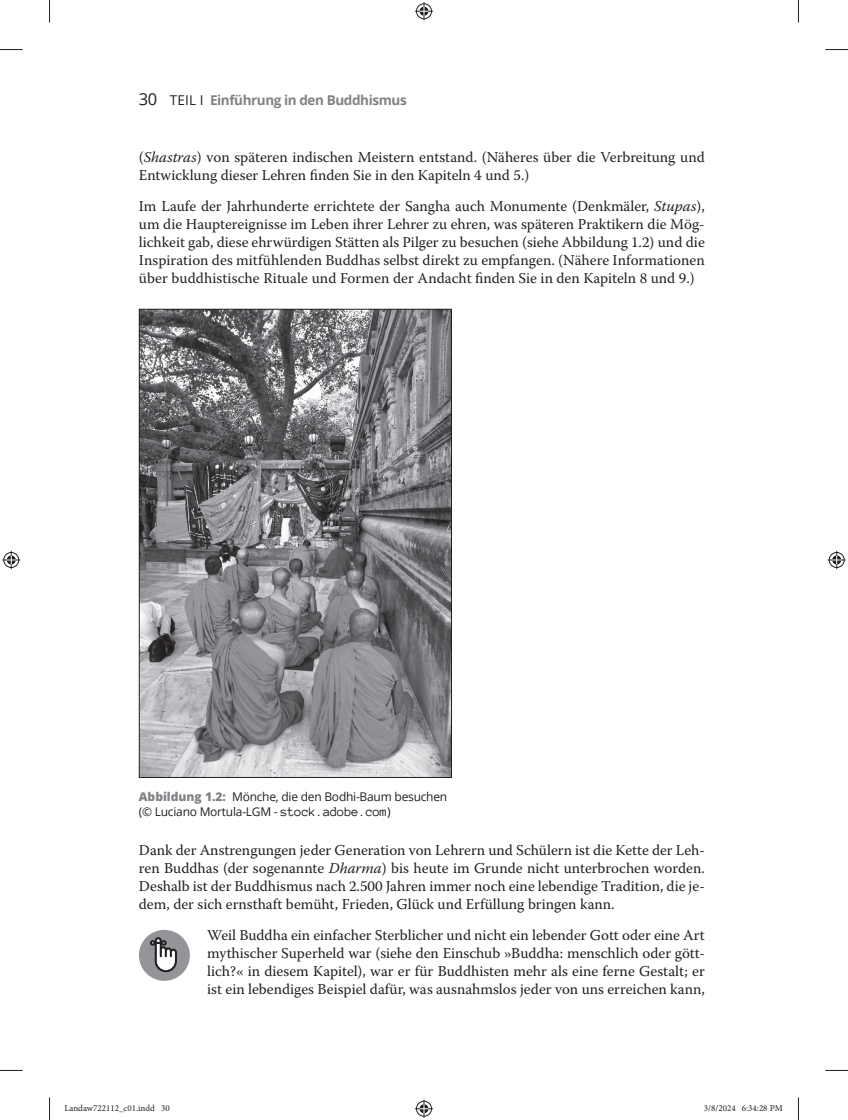
<style>
.page{position:relative;width:848px;height:1120px;background:#fff}
.page>*{position:absolute;margin:0;border:0;box-sizing:border-box;transform-origin:0 0}
.t1{font:15px/18px "Warnock Pro";color:#231f20;text-align:justify}
.t2{font:700 13.5px "Open Sans";letter-spacing:-.03em;color:#808285}
.t3{font:12px/15px "Open Sans";letter-spacing:-.02em;color:#231f20}
.t4{font:9px "Minion Pro";color:#231f20}
.s1{font-weight:400;font-size:16.5px;color:#231f20}
.s2{font-weight:400;color:#231f20}
.s3{font-style:italic}
.s4{font-weight:800;color:#808285}
.s5{font-family:"Anonymous Pro";font-size:13.5px}
</style>
<div class="page">
<div style="left:139px;top:929px;width:51px;height:51px;background:#939598;border-radius:50%"></div>
<svg style="left:150px;top:937px;width:27px;height:35px"></svg>
<img style="left:141px;top:311px;width:309px;height:464px">
<div style="left:139px;top:309px;width:313px;height:468px;border:1px solid #231f20"></div>
<svg style="left:0;top:49px;width:22px;height:1px"></svg>
<svg style="left:825px;top:49px;width:22px;height:1px"></svg>
<svg style="left:0;top:1070px;width:22px;height:1px"></svg>
<svg style="left:825px;top:1070px;width:22px;height:1px"></svg>
<svg style="left:49px;top:0;width:1px;height:23px"></svg>
<svg style="left:49px;top:1097px;width:1px;height:22px"></svg>
<svg style="left:798px;top:0;width:1px;height:23px"></svg>
<svg style="left:798px;top:1097px;width:1px;height:22px"></svg>
<svg style="left:415px;top:2px;width:18px;height:18px"></svg>
<svg style="left:415px;top:1099px;width:18px;height:18px"></svg>
<svg style="left:2px;top:551px;width:18px;height:18px"></svg>
<svg style="left:827px;top:551px;width:18px;height:18px"></svg>
<p class="t2" style="left:139px;top:90px;width:269px"><span class="s1">30</span> <span class="s2">TEIL I</span> Einführung in den Buddhismus</p>
<p class="t1" style="left:139px;top:148px;width:567px">(<span class="s3">Shastras</span>) von späteren indischen Meistern entstand. (Näheres über die Verbreitung und<br>Entwicklung dieser Lehren finden Sie in den Kapiteln 4 und 5.)</p>
<p class="t1" style="left:139px;top:196px;width:567px">Im Laufe der Jahrhunderte errichtete der Sangha auch Monumente (Denkmäler, <span class="s3">Stupas</span>), um die Hauptereignisse im Leben ihrer Lehrer zu ehren, was späteren Praktikern die Mög&shy;lichkeit gab, diese ehrwürdigen Stätten als Pilger zu besuchen (siehe Abbildung 1.2) und die Inspiration des mitfühlenden Buddhas selbst direkt zu empfangen. (Nähere Informationen über buddhistische Rituale und Formen der Andacht finden Sie in den Kapiteln 8 und 9.)</p>
<p class="t3" style="left:139px;top:789px;width:310px"><span class="s4">Abbildung 1.2:</span> Mönche, die den Bodhi-Baum besuchen (© Luciano Mortula-LGM - <span class="s5">stock.adobe.com</span>)</p>
<p class="t1" style="left:139px;top:841px;width:567px">Dank der Anstrengungen jeder Generation von Lehrern und Schülern ist die Kette der Leh&shy;ren Buddhas (der sogenannte <span class="s3">Dharma</span>) bis heute im Grunde nicht unterbrochen worden.<br>Deshalb ist der Buddhismus nach 2.500 Jahren immer noch eine lebendige Tradition, die je&shy;dem, der sich ernsthaft bemüht, Frieden, Glück und Erfüllung bringen kann.</p>
<p class="t1" style="left:207px;top:925px;width:499px">Weil Buddha ein einfacher Sterblicher und nicht ein lebender Gott oder eine Art mythischer Superheld war (siehe den Einschub »Buddha: menschlich oder gött&shy;lich?« in diesem Kapitel), war er für Buddhisten mehr als eine ferne Gestalt; er ist ein lebendiges Beispiel dafür, was ausnahmslos jeder von uns erreichen kann,</p>
<p class="t4" style="left:64px;top:1102px;width:107px">Landaw722112_c01.indd 30</p>
<p class="t4" style="left:703px;top:1102px;width:80px">3/8/2024 6:34:28 PM</p>
</div>
